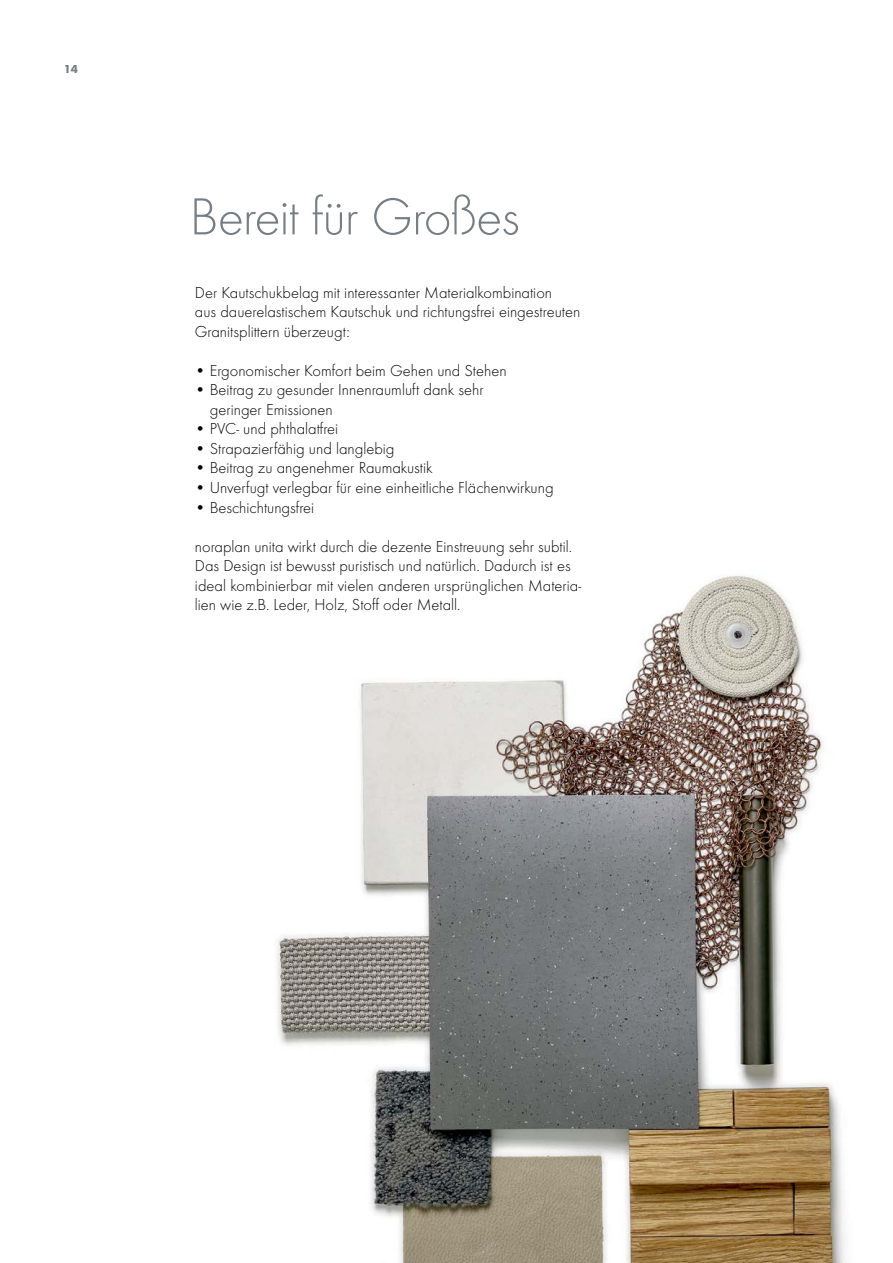
<style>
.page{position:relative;width:893px;height:1263px;background:#fff}
.page>*{position:absolute;margin:0;border:0;box-sizing:border-box;transform-origin:0 0}
.t1{font:300 54px "Futura";letter-spacing:-.02em;color:#757e84}
.t2{font:300 16.5px/19.5px "Futura";color:#000}
.t3{font:700 12px "Futura";color:#757e84}
</style>
<div class="page">
<img style="left:277px;top:574px;width:568px;height:689px">
<p class="t3" style="left:64px;top:62px;width:16px">14</p>
<h1 class="t1" style="left:190px;top:186px;width:332px">Bereit für Großes</h1>
<p class="t2" style="left:195px;top:283px;width:387px">Der Kautschukbelag mit interessanter Materialkombination<br>aus dauerelastischem Kautschuk und richtungsfrei eingestreuten<br>Granitsplittern überzeugt:</p>
<p class="t2" style="left:195px;top:361px;width:313px">• Ergonomischer Komfort beim Gehen und Stehen</p>
<p class="t2" style="left:210px;top:380px;width:275px;text-indent:-15px">• Beitrag zu gesunder Innenraumluft dank sehr geringer Emissionen</p>
<p class="t2" style="left:195px;top:419px;width:145px">• PVC- und phthalatfrei</p>
<p class="t2" style="left:195px;top:439px;width:201px">• Strapazierfähig und langlebig</p>
<p class="t2" style="left:195px;top:458px;width:239px">• Beitrag zu angenehmer Raumakustik</p>
<p class="t2" style="left:195px;top:478px;width:360px">• Unverfugt verlegbar für eine einheitliche Flächenwirkung</p>
<p class="t2" style="left:195px;top:497px;width:121px">• Beschichtungsfrei</p>
<p class="t2" style="left:195px;top:536px;width:388px">noraplan unita wirkt durch die dezente Einstreuung sehr subtil.<br>Das Design ist bewusst puristisch und natürlich. Dadurch ist es ideal kombinierbar mit vielen anderen ursprünglichen Materia&shy;lien wie z.B. Leder, Holz, Stoff oder Metall.</p>
</div>
